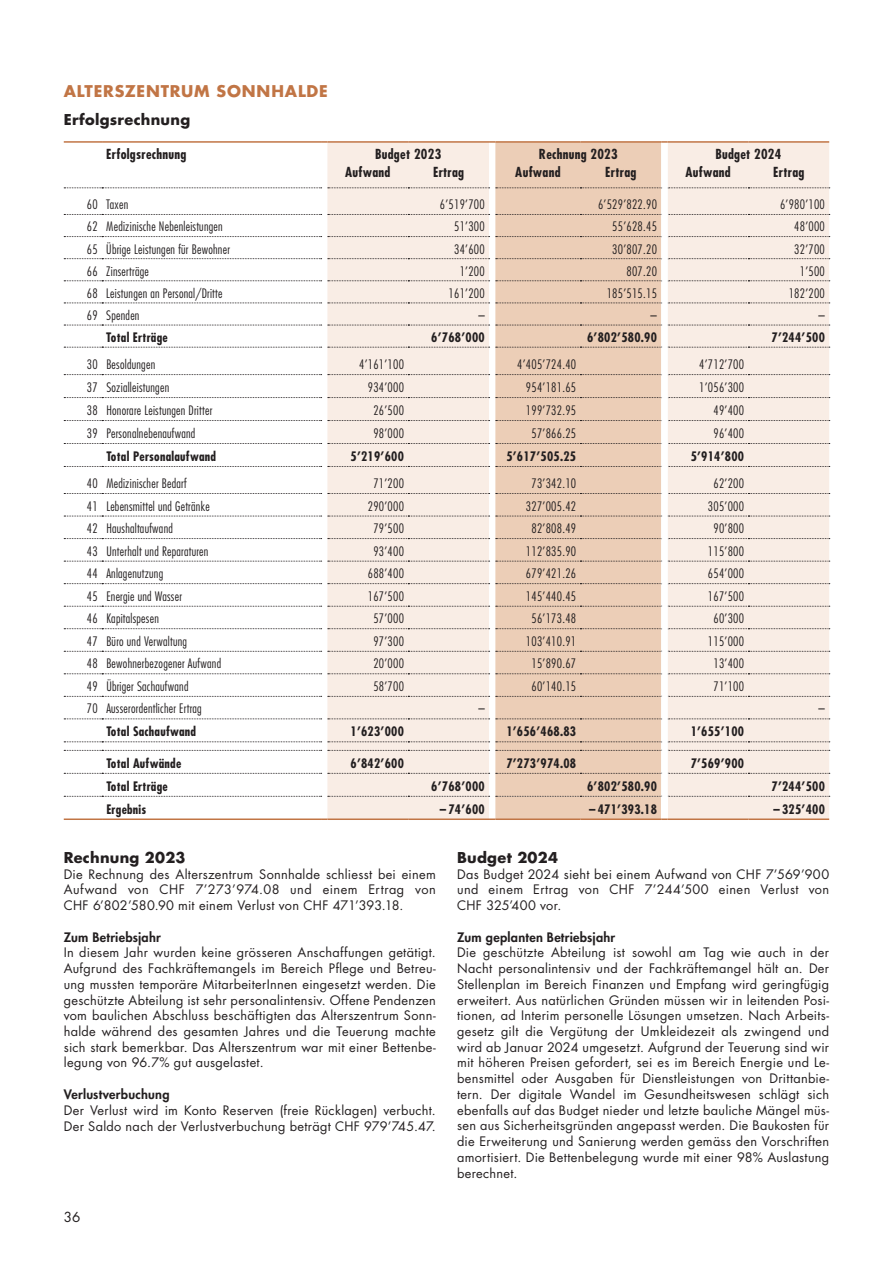
<style>
.page{position:relative;width:893px;height:1263px;background:#fff}
.page>*{position:absolute;margin:0;border:0;box-sizing:border-box;transform-origin:0 0}
.t1{font:700 15.75px "Futura Std";letter-spacing:.05em;color:#c17545}
.t2{font:700 14.55px "Futura Std";letter-spacing:.02em;color:#231f20}
.t3{font:700 condensed 13.5px "Futura Std";letter-spacing:.02em;color:#231f20}
.t4{font:13.5px "Futura Std";color:#231f20}
.t5{font:12.75px/15.8px "Futura Std";letter-spacing:.025em;color:#231f20;text-align:justify}
.t6{font:300 condensed 12.75px "Futura Std";letter-spacing:.02em;color:#231f20}
.t7{font:700 condensed 12.75px "Futura Std";letter-spacing:.02em;color:#231f20}
.t8{font:800 12.75px "Futura Std";letter-spacing:.02em;color:#231f20}
</style>
<div class="page">
<svg style="left:64px;top:141px;width:766px;height:679px"></svg>
<hr style="left:668px;top:818px;width:80px;height:2px;background:#c17545">
<hr style="left:748px;top:818px;width:81px;height:2px;background:#c17545">
<p class="t1" style="left:64px;top:81px;width:266px">ALTERSZENTRUM SONNHALDE</p>
<p class="t2" style="left:64px;top:110px;width:128px">Erfolgsrechnung</p>
<p class="t3" style="left:106px;top:146px;width:81px">Erfolgsrechnung</p>
<p class="t3" style="left:375px;top:146px;width:68px">Budget 2023</p>
<p class="t3" style="left:539px;top:146px;width:80px">Rechnung 2023</p>
<p class="t3" style="left:715px;top:146px;width:68px">Budget 2024</p>
<p class="t3" style="left:345px;top:163px;width:47px">Aufwand</p>
<p class="t3" style="left:433px;top:163px;width:33px">Ertrag</p>
<p class="t3" style="left:515px;top:163px;width:47px">Aufwand</p>
<p class="t3" style="left:605px;top:163px;width:33px">Ertrag</p>
<p class="t3" style="left:685px;top:163px;width:47px">Aufwand</p>
<p class="t3" style="left:773px;top:163px;width:33px">Ertrag</p>
<p class="t6" style="left:87px;top:197px;width:43px">60 Taxen</p>
<p class="t6" style="left:440px;top:197px;width:46px">6’519’700</p>
<p class="t6" style="left:598px;top:197px;width:60px">6’529’822.90</p>
<p class="t6" style="left:780px;top:197px;width:46px">6’980’100</p>
<p class="t6" style="left:87px;top:219px;width:137px">62 Medizinische Nebenleistungen</p>
<p class="t6" style="left:454px;top:219px;width:32px">51’300</p>
<p class="t6" style="left:612px;top:219px;width:46px">55’628.45</p>
<p class="t6" style="left:794px;top:219px;width:32px">48’000</p>
<p class="t6" style="left:87px;top:241px;width:145px">65 Übrige Leistungen für Bewohner</p>
<p class="t6" style="left:454px;top:241px;width:32px">34’600</p>
<p class="t6" style="left:612px;top:241px;width:46px">30’807.20</p>
<p class="t6" style="left:794px;top:241px;width:32px">32’700</p>
<p class="t6" style="left:87px;top:263px;width:63px">66 Zinserträge</p>
<p class="t6" style="left:460px;top:263px;width:27px">1’200</p>
<p class="t6" style="left:626px;top:263px;width:32px">807.20</p>
<p class="t6" style="left:800px;top:263px;width:27px">1’500</p>
<p class="t6" style="left:87px;top:286px;width:137px">68 Leistungen an Personal/Dritte</p>
<p class="t6" style="left:449px;top:286px;width:38px">161’200</p>
<p class="t6" style="left:607px;top:286px;width:52px">185’515.15</p>
<p class="t6" style="left:789px;top:286px;width:38px">182’200</p>
<p class="t6" style="left:87px;top:308px;width:54px">69 Spenden</p>
<p class="t6" style="left:478px;top:308px;width:8px">–</p>
<p class="t6" style="left:651px;top:308px;width:8px">–</p>
<p class="t6" style="left:819px;top:308px;width:8px">–</p>
<p class="t7" style="left:106px;top:329px;width:63px">Total Erträge</p>
<p class="t7" style="left:431px;top:329px;width:55px">6’768’000</p>
<p class="t7" style="left:587px;top:329px;width:71px">6’802’580.90</p>
<p class="t7" style="left:771px;top:329px;width:55px">7’244’500</p>
<p class="t6" style="left:87px;top:357px;width:70px">30 Besoldungen</p>
<p class="t6" style="left:359px;top:357px;width:46px">4’161’100</p>
<p class="t6" style="left:517px;top:357px;width:60px">4’405’724.40</p>
<p class="t6" style="left:699px;top:357px;width:46px">4’712’700</p>
<p class="t6" style="left:87px;top:380px;width:84px">37 Sozialleistungen</p>
<p class="t6" style="left:368px;top:380px;width:38px">934’000</p>
<p class="t6" style="left:526px;top:380px;width:52px">954’181.65</p>
<p class="t6" style="left:699px;top:380px;width:46px">1’056’300</p>
<p class="t6" style="left:87px;top:403px;width:127px">38 Honorare Leistungen Dritter</p>
<p class="t6" style="left:373px;top:403px;width:32px">26’500</p>
<p class="t6" style="left:526px;top:403px;width:52px">199’732.95</p>
<p class="t6" style="left:713px;top:403px;width:32px">49’400</p>
<p class="t6" style="left:87px;top:426px;width:110px">39 Personalnebenaufwand</p>
<p class="t6" style="left:373px;top:426px;width:32px">98’000</p>
<p class="t6" style="left:531px;top:426px;width:46px">57’866.25</p>
<p class="t6" style="left:713px;top:426px;width:32px">96’400</p>
<p class="t7" style="left:106px;top:448px;width:111px">Total Personalaufwand</p>
<p class="t7" style="left:350px;top:448px;width:55px">5’219’600</p>
<p class="t7" style="left:506px;top:448px;width:71px">5’617’505.25</p>
<p class="t7" style="left:691px;top:448px;width:55px">5’914’800</p>
<p class="t6" style="left:87px;top:476px;width:101px">40 Medizinischer Bedarf</p>
<p class="t6" style="left:373px;top:476px;width:32px">71’200</p>
<p class="t6" style="left:531px;top:476px;width:46px">73’342.10</p>
<p class="t6" style="left:713px;top:476px;width:32px">62’200</p>
<p class="t6" style="left:87px;top:498px;width:124px">41 Lebensmittel und Getränke</p>
<p class="t6" style="left:368px;top:498px;width:38px">290’000</p>
<p class="t6" style="left:526px;top:498px;width:52px">327’005.42</p>
<p class="t6" style="left:708px;top:498px;width:38px">305’000</p>
<p class="t6" style="left:87px;top:521px;width:87px">42 Haushaltaufwand</p>
<p class="t6" style="left:373px;top:521px;width:32px">79’500</p>
<p class="t6" style="left:531px;top:521px;width:46px">82’808.49</p>
<p class="t6" style="left:713px;top:521px;width:32px">90’800</p>
<p class="t6" style="left:87px;top:543px;width:123px">43 Unterhalt und Reparaturen</p>
<p class="t6" style="left:373px;top:543px;width:32px">93’400</p>
<p class="t6" style="left:526px;top:543px;width:52px">112’835.90</p>
<p class="t6" style="left:708px;top:543px;width:38px">115’800</p>
<p class="t6" style="left:87px;top:566px;width:78px">44 Anlagenutzung</p>
<p class="t6" style="left:368px;top:566px;width:38px">688’400</p>
<p class="t6" style="left:526px;top:566px;width:52px">679’421.26</p>
<p class="t6" style="left:708px;top:566px;width:38px">654’000</p>
<p class="t6" style="left:87px;top:588px;width:97px">45 Energie und Wasser</p>
<p class="t6" style="left:368px;top:588px;width:38px">167’500</p>
<p class="t6" style="left:526px;top:588px;width:52px">145’440.45</p>
<p class="t6" style="left:708px;top:588px;width:38px">167’500</p>
<p class="t6" style="left:87px;top:611px;width:73px">46 Kapitalspesen</p>
<p class="t6" style="left:373px;top:611px;width:32px">57’000</p>
<p class="t6" style="left:531px;top:611px;width:46px">56’173.48</p>
<p class="t6" style="left:713px;top:611px;width:32px">60’300</p>
<p class="t6" style="left:87px;top:633px;width:102px">47 Büro und Verwaltung</p>
<p class="t6" style="left:373px;top:633px;width:32px">97’300</p>
<p class="t6" style="left:526px;top:633px;width:52px">103’410.91</p>
<p class="t6" style="left:708px;top:633px;width:38px">115’000</p>
<p class="t6" style="left:87px;top:656px;width:136px">48 Bewohnerbezogener Aufwand</p>
<p class="t6" style="left:373px;top:656px;width:32px">20’000</p>
<p class="t6" style="left:531px;top:656px;width:46px">15’890.67</p>
<p class="t6" style="left:713px;top:656px;width:32px">13’400</p>
<p class="t6" style="left:87px;top:678px;width:103px">49 Übriger Sachaufwand</p>
<p class="t6" style="left:373px;top:678px;width:32px">58’700</p>
<p class="t6" style="left:531px;top:678px;width:46px">60’140.15</p>
<p class="t6" style="left:713px;top:678px;width:32px">71’100</p>
<p class="t6" style="left:87px;top:701px;width:116px">70 Ausserordentlicher Ertrag</p>
<p class="t6" style="left:478px;top:701px;width:8px">–</p>
<p class="t6" style="left:819px;top:701px;width:8px">–</p>
<p class="t7" style="left:106px;top:724px;width:91px">Total Sachaufwand</p>
<p class="t7" style="left:350px;top:724px;width:55px">1’623’000</p>
<p class="t7" style="left:506px;top:724px;width:71px">1’656’468.83</p>
<p class="t7" style="left:691px;top:724px;width:55px">1’655’100</p>
<p class="t7" style="left:106px;top:755px;width:76px">Total Aufwände</p>
<p class="t7" style="left:350px;top:755px;width:55px">6’842’600</p>
<p class="t7" style="left:506px;top:755px;width:71px">7’273’974.08</p>
<p class="t7" style="left:691px;top:755px;width:55px">7’569’900</p>
<p class="t7" style="left:106px;top:778px;width:63px">Total Erträge</p>
<p class="t7" style="left:431px;top:778px;width:55px">6’768’000</p>
<p class="t7" style="left:587px;top:778px;width:71px">6’802’580.90</p>
<p class="t7" style="left:771px;top:778px;width:55px">7’244’500</p>
<p class="t7" style="left:106px;top:801px;width:42px">Ergebnis</p>
<p class="t7" style="left:440px;top:801px;width:46px">– 74’600</p>
<p class="t7" style="left:589px;top:801px;width:69px">– 471’393.18</p>
<p class="t7" style="left:774px;top:801px;width:53px">– 325’400</p>
<p class="t2" style="left:64px;top:848px;width:123px">Rechnung 2023</p>
<p class="t5" style="left:64px;top:866px;width:374px">Die Rechnung des Alterszentrum Sonnhalde schliesst bei einem Aufwand von CHF 7’273’974.08 und einem Ertrag von CHF 6’802’580.90 mit einem Verlust von CHF 471’393.18.</p>
<p class="t8" style="left:64px;top:929px;width:99px">Zum Betriebsjahr</p>
<p class="t5" style="left:64px;top:945px;width:374px">In diesem Jahr wurden keine grösseren Anschaffungen getätigt.<br>Aufgrund des Fachkräftemangels im Bereich Pflege und Betreu&shy;ung mussten temporäre MitarbeiterInnen eingesetzt werden. Die geschützte Abteilung ist sehr personalintensiv. Offene Pendenzen vom baulichen Abschluss beschäftigten das Alterszentrum Sonn&shy;halde während des gesamten Jahres und die Teuerung machte sich stark bemerkbar. Das Alterszentrum war mit einer Bettenbe&shy;legung von 96.7% gut ausgelastet.</p>
<p class="t8" style="left:64px;top:1086px;width:107px">Verlustverbuchung</p>
<p class="t5" style="left:64px;top:1102px;width:374px">Der Verlust wird im Konto Reserven (freie Rücklagen) verbucht.<br>Der Saldo nach der Verlustverbuchung beträgt CHF 979’745.47.</p>
<p class="t2" style="left:457px;top:848px;width:102px">Budget 2024</p>
<p class="t5" style="left:457px;top:866px;width:374px">Das Budget 2024 sieht bei einem Aufwand von CHF 7’569’900 und einem Ertrag von CHF 7’244’500 einen Verlust von CHF 325’400 vor.</p>
<p class="t8" style="left:457px;top:929px;width:160px">Zum geplanten Betriebsjahr</p>
<p class="t5" style="left:457px;top:945px;width:374px">Die geschützte Abteilung ist sowohl am Tag wie auch in der Nacht personalintensiv und der Fachkräftemangel hält an. Der Stellenplan im Bereich Finanzen und Empfang wird geringfügig erweitert. Aus natürlichen Gründen müssen wir in leitenden Posi&shy;tionen, ad Interim personelle Lösungen umsetzen. Nach Arbeits&shy;gesetz gilt die Vergütung der Umkleidezeit als zwingend und wird ab Januar 2024 umgesetzt. Aufgrund der Teuerung sind wir mit höheren Preisen gefordert, sei es im Bereich Energie und Le&shy;bensmittel oder Ausgaben für Dienstleistungen von Drittanbie&shy;tern. Der digitale Wandel im Gesundheitswesen schlägt sich ebenfalls auf das Budget nieder und letzte bauliche Mängel müs&shy;sen aus Sicherheitsgründen angepasst werden. Die Baukosten für die Erweiterung und Sanierung werden gemäss den Vorschriften amortisiert. Die Bettenbelegung wurde mit einer 98% Auslastung berechnet.</p>
<p class="t4" style="left:64px;top:1208px;width:18px">36</p>
</div>
